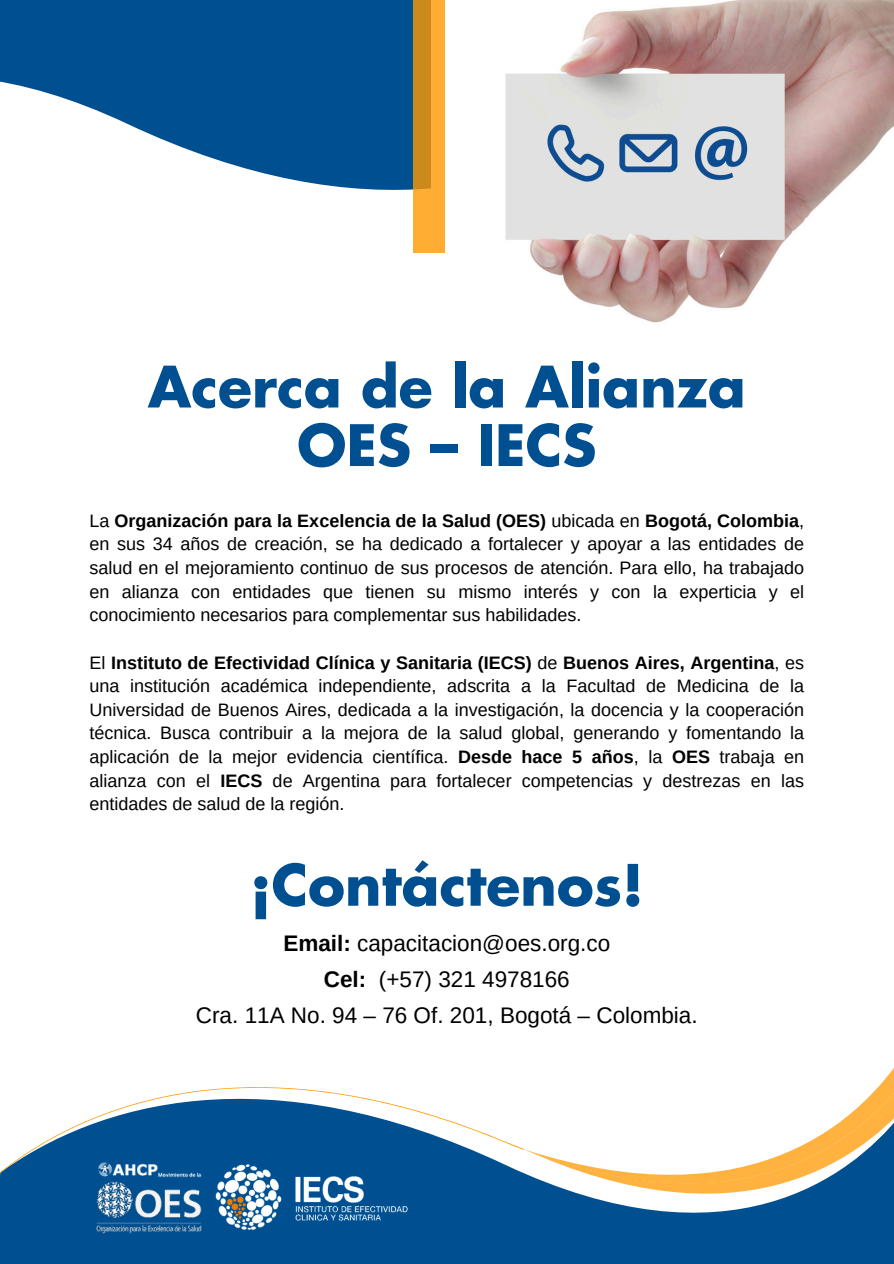
<style>
.page{position:relative;width:894px;height:1264px;background:#fff}
.page>*{position:absolute;margin:0;border:0;box-sizing:border-box;transform-origin:0 0}
.t1{font:700 55.5px/58.5px "Futura Std";color:#005091;text-align:center}
.t2{font:22.5px "Arimo";color:#000}
.t3{font:18px/23.7px "Arimo";color:#000;text-align:justify}
.s1{font-weight:700}
</style>
<div class="page">
<svg style="left:7px;top:0;width:405px;height:190px;fill:#005091"></svg>
<img style="left:444px;top:0;width:448px;height:323px">
<svg style="left:412px;top:0;width:32px;height:253px;fill:#ffad33"></svg>
<svg style="left:554px;top:1194px;width:339px;height:69px;fill:#005091"></svg>
<svg style="left:109px;top:1087px;width:313px;height:25px"></svg>
<svg style="left:554px;top:1075px;width:339px;height:119px"></svg>
<svg style="left:0;top:1112px;width:554px;height:151px;fill:#005091"></svg>
<img style="left:211px;top:1157px;width:201px;height:78px">
<img style="left:85px;top:1158px;width:129px;height:79px">
<p class="t1" style="left:148px;top:360px;width:599px">Acerca de la Alianza<br>OES – IECS</p>
<h1 class="t3" style="left:89px;top:508px;width:716px">La <span class="s1">Organización para la Excelencia de la Salud (OES)</span> ubicada en <span class="s1">Bogotá, Colombia</span>, en sus 34 años de creación, se ha dedicado a fortalecer y apoyar a las entidades de salud en el mejoramiento continuo de sus procesos de atención. Para ello, ha trabajado en alianza con entidades que tienen su mismo interés y con la experticia y el conocimiento necesarios para complementar sus habilidades.</h1>
<h2 class="t3" style="left:89px;top:650px;width:716px">El <span class="s1">Instituto de Efectividad Clínica y Sanitaria (IECS)</span> de <span class="s1">Buenos Aires, Argentina</span>, es una institución académica independiente, adscrita a la Facultad de Medicina de la Universidad de Buenos Aires, dedicada a la investigación, la docencia y la cooperación técnica. Busca contribuir a la mejora de la salud global, generando y fomentando la aplicación de la mejor evidencia científica. <span class="s1">Desde hace 5 años</span>, la <span class="s1">OES</span> trabaja en alianza con el <span class="s1">IECS</span> de Argentina para fortalecer competencias y destrezas en las entidades de salud de la región.</h2>
<p class="t1" style="left:250px;top:858px;width:395px">¡Contáctenos!</p>
<p class="t2" style="left:283px;top:930px;width:328px"><span class="s1">Email:</span> capacitacion@oes.org.co</p>
<h1 class="t2" style="left:324px;top:966px;width:247px"><span class="s1">Cel:</span> (+57) 321 4978166</h1>
<p class="t2" style="left:196px;top:1002px;width:503px">Cra. 11A No. 94 – 76 Of. 201, Bogotá – Colombia.</p>
</div>
